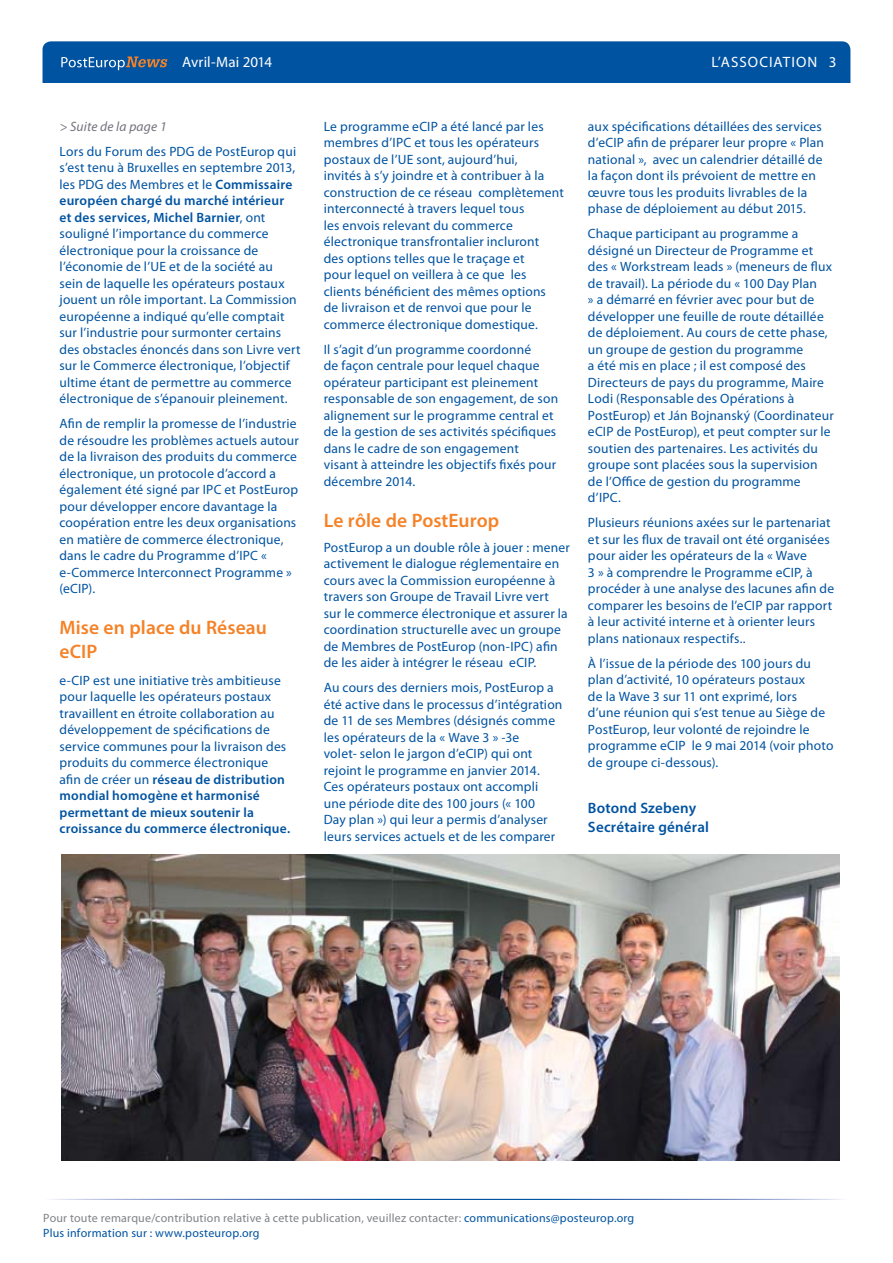
<style>
.page{position:relative;width:893px;height:1263px;background:#fff}
.page>*{position:absolute;margin:0;border:0;box-sizing:border-box;transform-origin:0 0}
.t1{font:600 19.5px/24px "Myriad Pro";letter-spacing:.005em;color:#f58227}
.t2{font:600 15px/19.5px "Myriad Pro";letter-spacing:.015em;color:#0053a1}
.t3{font:15px "Myriad Pro";letter-spacing:.005em;color:#fff}
.t4{font:13.5px/16.5px "Myriad Pro";letter-spacing:.015em;color:#0053a1}
.t5{font:italic 13.5px "Myriad Pro";letter-spacing:.01em;color:#72727d}
.t6{font:12px/15px "Myriad Pro";letter-spacing:.015em;color:#808285}
.s1{font-weight:600}
.s2{color:#0053a1}
</style>
<div class="page">
<div style="left:43px;top:41px;width:807px;height:57px;background:#0053a1;border-radius:9px"></div>
<div style="left:37px;top:83px;width:823px;height:17px;background:#fff"></div>
<svg style="left:61px;top:56px;width:106px;height:14px"></svg>
<img style="left:61px;top:855px;width:778px;height:306px">
<p class="t3" style="left:711px;top:54px;width:30px">L’Association</p>
<p class="t3" style="left:182px;top:54px;width:92px">Avril-Mai 2014</p>
<p class="t3" style="left:829px;top:53px;width:9px">3</p>
<p class="t5" style="left:60px;top:118px;width:109px">&gt; Suite de la page 1</p>
<p class="t4" style="left:60px;top:143px;width:242px">Lors du Forum des PDG de PostEurop qui s’est tenu à Bruxelles en septembre 2013, les PDG des Membres et le <span class="s1">Commissaire européen chargé du marché intérieur<br>et des services, Michel Barnier</span>, ont souligné l’importance du commerce électronique pour la croissance de l’économie de l’UE et de la société au<br>sein de laquelle les opérateurs postaux jouent un rôle important. La Commission européenne a indiqué qu’elle comptait sur l’industrie pour surmonter certains des obstacles énoncés dans son Livre vert sur le Commerce électronique, l’objectif ultime étant de permettre au commerce électronique de s’épanouir pleinement.</p>
<p class="t4" style="left:60px;top:416px;width:241px">Afin de remplir la promesse de l’industrie de résoudre les problèmes actuels autour de la livraison des produits du commerce électronique, un protocole d’accord a également été signé par IPC et PostEurop pour développer encore davantage la coopération entre les deux organisations en matière de commerce électronique, dans le cadre du Programme d’IPC « e-Commerce Interconnect Programme » (eCIP).</p>
<h1 class="t1" style="left:60px;top:615px;width:209px">Mise en place du Réseau eCI P</h1>
<p class="t4" style="left:60px;top:672px;width:232px">e-CIP est une initiative très ambitieuse pour laquelle les opérateurs postaux travaillent en étroite collaboration au développement de spécifications de service communes pour la livraison des produits du commerce électronique afin de créer un <span class="s1">réseau de distribution mondial homogène et harmonisé permettant de mieux soutenir la croissance du commerce électronique.</span></p>
<p class="t4" style="left:324px;top:118px;width:242px">Le programme eCIP a été lancé par les membres d’IPC et tous les opérateurs postaux de l’UE sont, aujourd’hui,<br>invités à s’y joindre et à contribuer à la construction de ce réseau complètement interconnecté à travers lequel tous<br>les envois relevant du commerce électronique transfrontalier incluront<br>des options telles que le traçage et<br>pour lequel on veillera à ce que les clients bénéficient des mêmes options<br>de livraison et de renvoi que pour le commerce électronique domestique.</p>
<p class="t4" style="left:324px;top:341px;width:236px">Il s’agit d’un programme coordonné<br>de façon centrale pour lequel chaque opérateur participant est pleinement responsable de son engagement, de son alignement sur le programme central et de la gestion de ses activités spécifiques dans le cadre de son engagement<br>visant à atteindre les objectifs fixés pour décembre 2014.</p>
<h1 class="t1" style="left:324px;top:508px;width:177px">Le rôle de PostEurop</h1>
<p class="t4" style="left:324px;top:539px;width:248px">PostEurop a un double rôle à jouer : mener activement le dialogue réglementaire en cours avec la Commission européenne à travers son Groupe de Travail Livre vert<br>sur le commerce électronique et assurer la coordination structurelle avec un groupe de Membres de PostEurop (non-IPC) afin de les aider à intégrer le réseau eCIP.</p>
<p class="t4" style="left:324px;top:680px;width:240px">Au cours des derniers mois, PostEurop a été active dans le processus d’intégration de 11 de ses Membres (désignés comme les opérateurs de la « Wave 3 » -3e<br>volet- selon le jargon d’eCIP) qui ont rejoint le programme en janvier 2014.<br>Ces opérateurs postaux ont accompli une période dite des 100 jours (« 100<br>Day plan ») qui leur a permis d’analyser leurs services actuels et de les comparer</p>
<p class="t4" style="left:588px;top:118px;width:238px">aux spécifications détaillées des services d’eCIP afin de préparer leur propre « Plan national », avec un calendrier détaillé de la façon dont ils prévoient de mettre en œuvre tous les produits livrables de la phase de déploiement au début 2015.</p>
<p class="t4" style="left:588px;top:226px;width:247px">Chaque participant au programme a désigné un Directeur de Programme et des « Workstream leads » (meneurs de flux de travail). La période du « 100 Day Plan<br>» a démarré en février avec pour but de développer une feuille de route détaillée de déploiement. Au cours de cette phase, un groupe de gestion du programme<br>a été mis en place ; il est composé des Directeurs de pays du programme, Maire Lodi (Responsable des Opérations à PostEurop) et Ján Bojnanský (Coordinateur eCIP de PostEurop), et peut compter sur le soutien des partenaires. Les activités du groupe sont placées sous la supervision de l’Office de gestion du programme d’IPC.</p>
<p class="t4" style="left:588px;top:514px;width:248px">Plusieurs réunions axées sur le partenariat et sur les flux de travail ont été organisées pour aider les opérateurs de la « Wave<br>3 » à comprendre le Programme eCIP, à procéder à une analyse des lacunes afin de comparer les besoins de l’eCIP par rapport à leur activité interne et à orienter leurs plans nationaux respectifs..</p>
<p class="t4" style="left:588px;top:655px;width:247px">À l’issue de la période des 100 jours du plan d’activité, 10 opérateurs postaux<br>de la Wave 3 sur 11 ont exprimé, lors<br>d’une réunion qui s’est tenue au Siège de PostEurop, leur volonté de rejoindre le programme eCIP le 9 mai 2014 (voir photo de groupe ci-dessous).</p>
<p class="t2" style="left:588px;top:797px;width:123px">Botond Szebeny<br>Secrétaire général</p>
<p class="t6" style="left:43px;top:1211px;width:593px">Pour toute remarque/contribution relative à cette publication, veuillez contacter: <span class="s2">communications@posteurop.org<br>Plus information sur : www.posteurop.org</span></p>
</div>
